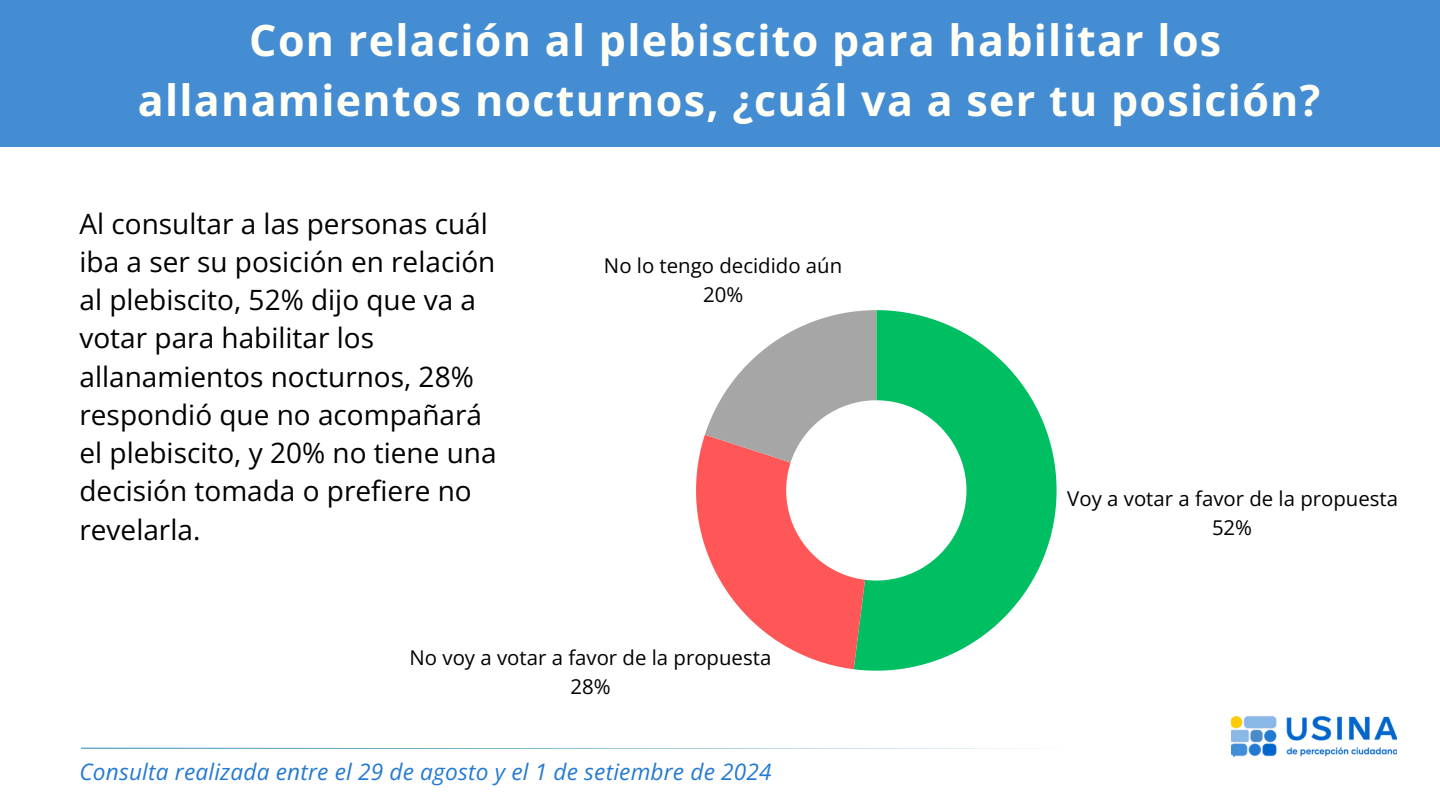
<style>
.page{position:relative;width:1440px;height:810px;background:#fff}
.page>*{position:absolute;margin:0;border:0;box-sizing:border-box;transform-origin:0 0}
.t1{font:700 43px/60px "Open Sans";letter-spacing:.03em;color:#fffff6;text-align:center}
.t2{font:28px/38.2px "Open Sans";color:#000}
.t3{font:italic 22.6px "Open Sans";letter-spacing:.01em;color:#247ad2}
.t4{font:20.4px/29.1px "Open Sans";color:#000;text-align:center}
</style>
<div class="page">
<div style="left:0;top:0;width:1440px;height:147px;background:#458dd3"></div>
<svg style="left:81px;top:748px;width:946px;height:1px"></svg>
<img style="left:1231px;top:715px;width:166px;height:43px">
<svg style="left:854px;top:310px;width:203px;height:361px;fill:#00bf63"></svg>
<svg style="left:696px;top:310px;width:180px;height:359px"></svg>
<h2 class="t1" style="left:138px;top:9px;width:1184px">Con relación al plebiscito para habilitar los allanamientos nocturnos, ¿cuál va a ser tu posición?</h2>
<p class="t2" style="left:80px;top:204px;width:419px">Al consultar a las personas cuál iba a ser su posición en relación al plebiscito, 52% dijo que va a votar para habilitar los allanamientos nocturnos, 28% respondió que no acompañará el plebiscito, y 20% no tiene una decisión tomada o prefiere no revelarla.</p>
<p class="t4" style="left:604px;top:251px;width:240px">No lo tengo decidido aún<br>20%</p>
<p class="t4" style="left:410px;top:643px;width:363px">No voy a votar a favor de la propuesta<br>28%</p>
<p class="t3" style="left:80px;top:756px;width:694px">Consulta realizada entre el 29 de agosto y el 1 de setiembre de 2024</p>
<p class="t4" style="left:1067px;top:484px;width:332px">Voy a votar a favor de la propuesta<br>52%</p>
</div>
